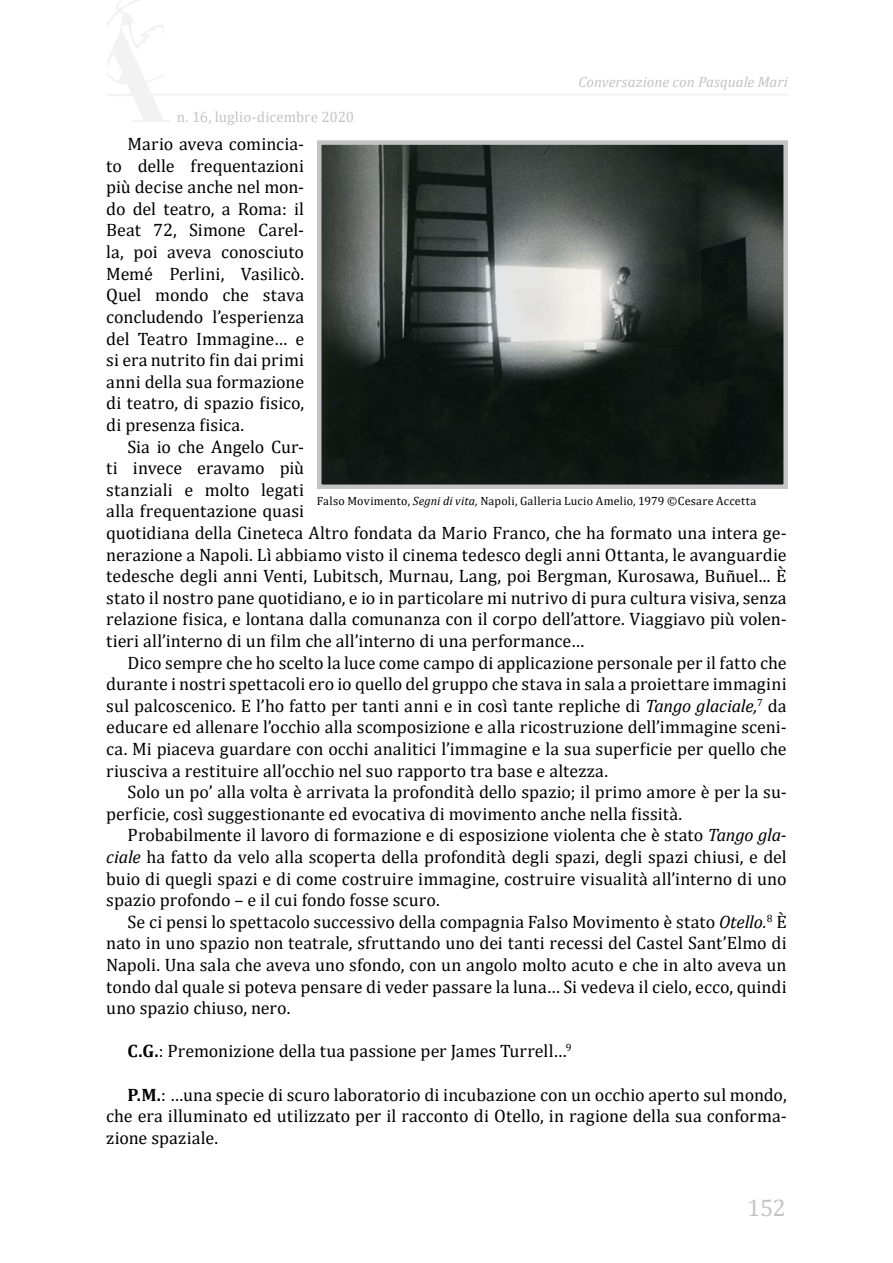
<style>
.page{position:relative;width:893px;height:1263px;background:#fff}
.page>*{position:absolute;margin:0;border:0;box-sizing:border-box;transform-origin:0 0}
.t1{font:24px "Cambria";color:#c4c4c4}
.t2{font:18px/21.6px "Cambria";letter-spacing:.005em;color:#000;text-align:justify}
.t3{font:italic 15px "Cambria";letter-spacing:-.005em;color:#c4c4c4}
.t4{font:15px "Cambria";color:#c4c4c4}
.t5{font:12px "Cambria";letter-spacing:.02em;color:#000}
.s1{font-style:italic}
.s2{font-weight:700}
</style>
<div class="page">
<svg style="left:107px;top:0;width:64px;height:122px"></svg>
<hr style="left:131px;top:93px;width:657px;height:3px;background:#f2f3f3">
<img style="left:322px;top:145px;width:461px;height:339px">
<div style="left:317px;top:140px;width:471px;height:349px;border:4px solid #c4c4c4"></div>
<p class="t3" style="left:578px;top:71px;width:211px">Conversazione con Pasquale Mari</p>
<p class="t4" style="left:177px;top:108px;width:179px">n. 16, luglio-dicembre 2020</p>
<p class="t2" style="left:106px;top:133px;width:199px;text-indent:21px">Mario aveva comincia&shy;to delle frequentazioni più decise anche nel mon&shy;do del teatro, a Roma: il Beat 72, Simone Carel&shy;la, poi aveva conosciuto Memé Perlini, Vasilicò.<br>Quel mondo che stava concludendo l’esperienza del Teatro Immagine… e si era nutrito fin dai primi anni della sua formazione di teatro, di spazio fisico, di presenza fisica.</p>
<p class="t2" style="left:106px;top:435px;width:682px;text-align:left;text-indent:21px">Sia io che Angelo Cur-<br>ti invece eravamo più<br>stanziali e molto legati<br>alla frequentazione quasi<br>quotidiana della Cineteca Altro fondata da Mario Franco, che ha formato una intera ge&shy;nerazione a Napoli. Lì abbiamo visto il cinema tedesco degli anni Ottanta, le avanguardie tedesche degli anni Venti, Lubitsch, Murnau, Lang, poi Bergman, Kurosawa, Buñuel... È stato il nostro pane quotidiano, e io in particolare mi nutrivo di pura cultura visiva, senza relazione fisica, e lontana dalla comunanza con il corpo dell’attore. Viaggiavo più volen&shy;tieri all’interno di un film che all’interno di una performance…</p>
<p class="t2" style="left:106px;top:651px;width:682px;text-indent:21px">Dico sempre che ho scelto la luce come campo di applicazione personale per il fatto che durante i nostri spettacoli ero io quello del gruppo che stava in sala a proiettare immagini sul palcoscenico. E l’ho fatto per tanti anni e in così tante repliche di <span class="s1">Tango glaciale,</span><sup>7</sup> da educare ed allenare l’occhio alla scomposizione e alla ricostruzione dell’immagine sceni&shy;ca. Mi piaceva guardare con occhi analitici l’immagine e la sua superficie per quello che riusciva a restituire all’occhio nel suo rapporto tra base e altezza.</p>
<p class="t2" style="left:106px;top:781px;width:682px;text-indent:21px">Solo un po’ alla volta è arrivata la profondità dello spazio; il primo amore è per la su&shy;perficie, così suggestionante ed evocativa di movimento anche nella fissità.</p>
<p class="t2" style="left:106px;top:824px;width:682px;text-indent:21px">Probabilmente il lavoro di formazione e di esposizione violenta che è stato <span class="s1">Tango gla&shy;ciale</span> ha fatto da velo alla scoperta della profondità degli spazi, degli spazi chiusi, e del buio di quegli spazi e di come costruire immagine, costruire visualità all’interno di uno spazio profondo – e il cui fondo fosse scuro.</p>
<p class="t2" style="left:106px;top:911px;width:682px;text-indent:21px">Se ci pensi lo spettacolo successivo della compagnia Falso Movimento è stato <span class="s1">Otello.</span><sup>8</sup> È nato in uno spazio non teatrale, sfruttando uno dei tanti recessi del Castel Sant’Elmo di Napoli. Una sala che aveva uno sfondo, con un angolo molto acuto e che in alto aveva un tondo dal quale si poteva pensare di veder passare la luna… Si vedeva il cielo, ecco, quindi uno spazio chiuso, nero.</p>
<p class="t2" style="left:128px;top:1040px;width:446px"><span class="s2">C.G.</span>: Premonizione della tua passione per James Turrell…<sup>9</sup></p>
<p class="t2" style="left:106px;top:1083px;width:682px;text-indent:21px"><span class="s2">P.M.</span>: …una specie di scuro laboratorio di incubazione con un occhio aperto sul mondo, che era illuminato ed utilizzato per il racconto di Otello, in ragione della sua conforma&shy;zione spaziale.</p>
<p class="t5" style="left:317px;top:494px;width:441px">Falso Movimento, <span class="s1">Segni di vita,</span> Napoli, Galleria Lucio Amelio, 1979 ©Cesare Accetta</p>
<h1 class="t1" style="left:747px;top:1193px;width:40px">152</h1>
</div>
